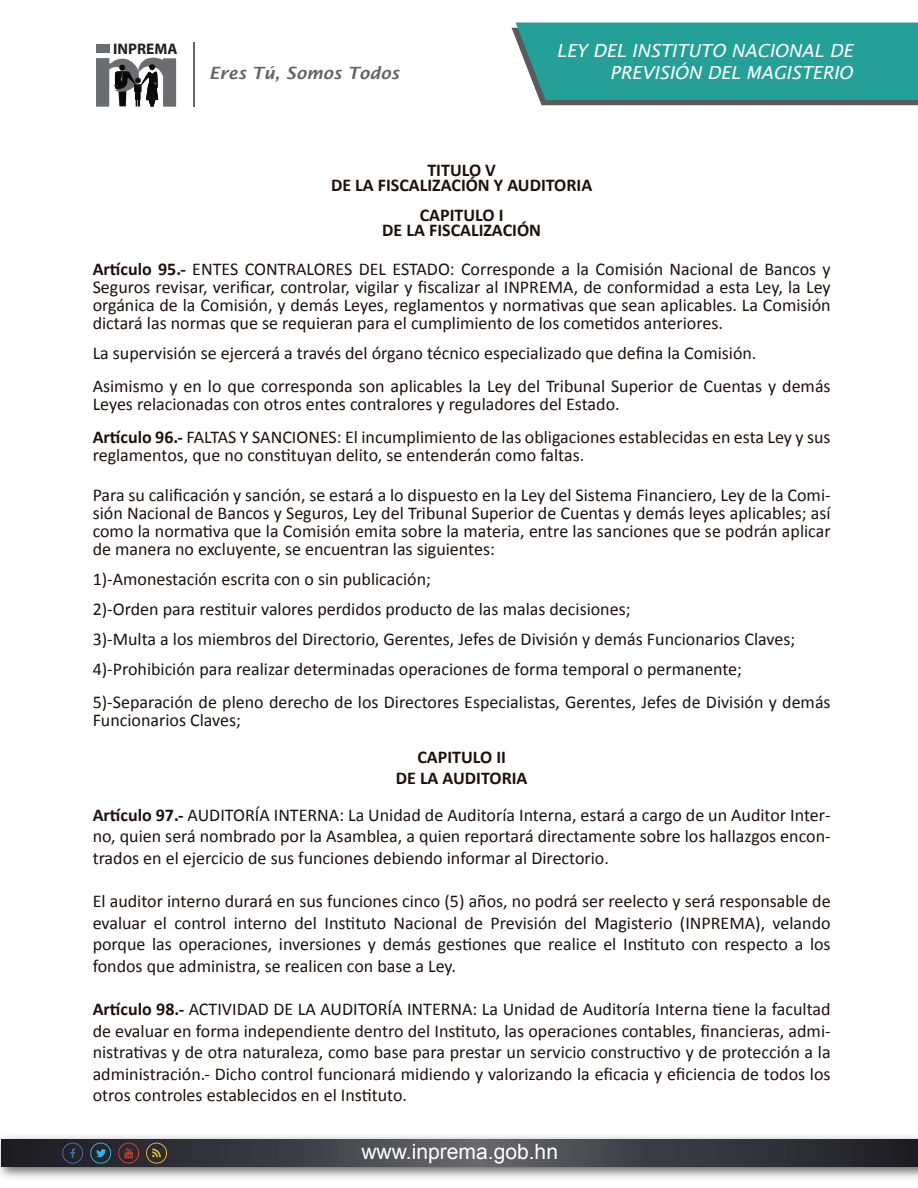
<style>
.page{position:relative;width:918px;height:1188px;background:#fff}
.page>*{position:absolute;margin:0;border:0;box-sizing:border-box;transform-origin:0 0}
.t1{font:21.15px "Arial";color:#fff}
.t2{font:18px/21.6px "Calibri";color:#1d110c;text-align:justify}
.t3{font:700 18px/15px "Calibri";color:#1d110c;text-align:center}
.t4{font:italic 18px/21.6px "Lucida Sans";color:#fff;text-align:right}
.t5{font:italic 600 16.95px "Lucida Sans";color:#646464}
.t6{font:700 15.3px "Myriad Pro";color:#231f20}
.s1{font-weight:700}
</style>
<div class="page">
<svg style="left:512px;top:23px;width:406px;height:82px;background:#309e97"></svg>
<div style="left:96px;top:44px;width:13px;height:9px;background:#6c6d70"></div>
<svg style="left:96px;top:57px;width:80px;height:50px"></svg>
<hr style="left:193px;top:42px;width:1px;height:64px;background:#646464">
<img style="left:0;top:1136px;width:918px;height:42px">
<svg style="left:1px;top:1140px;width:917px;height:26px;background:#3d3d44"></svg>
<svg style="left:61px;top:1143px;width:107px;height:21px;background:#3a383c"></svg>
<p class="t6" style="left:113px;top:39px;width:66px">INPREMA</p>
<p class="t5" style="left:209px;top:63px;width:192px">Eres Tú, Somos Todos</p>
<p class="t4" style="left:557px;top:40px;width:298px">LEY DEL INSTITUTO NACIONAL DE<br>PREVISIÓN DEL MAGISTERIO</p>
<p class="t3" style="left:331px;top:162px;width:263px">TITULO V<br>DE LA FISCALIZACIÓN Y AUDITORIA</p>
<p class="t3" style="left:382px;top:207px;width:160px">CAPITULO I<br>DE LA FISCALIZACIÓN</p>
<p class="t2" style="left:93px;top:260px;width:739px;line-height:18px"><span class="s1">Artículo 95.-</span> ENTES CONTRALORES DEL ESTADO: Corresponde a la Comisión Nacional de Bancos y Seguros revisar, verificar, controlar, vigilar y fiscalizar al INPREMA, de conformidad a esta Ley, la Ley orgánica de la Comisión, y demás Leyes, reglamentos y normativas que sean aplicables. La Comisión dictará las normas que se requieran para el cumplimiento de los cometidos anteriores.</p>
<p class="t2" style="left:93px;top:337px;width:739px;line-height:33px">La supervisión se ejercerá a través del órgano técnico especializado que defina la Comisión.<br>Asimismo y en lo que corresponda son aplicables la Ley del Tribunal Superior de Cuentas y demás</p>
<p class="t2" style="left:93px;top:388px;width:739px;line-height:33px">Leyes relacionadas con otros entes contralores y reguladores del Estado.<br><span class="s1">Artículo 96.-</span> FALTAS Y SANCIONES: El incumplimiento de las obligaciones establecidas en esta Ley y sus</p>
<p class="t2" style="left:93px;top:436px;width:739px;line-height:39.6px">reglamentos, que no constituyan delito, se entenderán como faltas.<br>Para su calificación y sanción, se estará a lo dispuesto en la Ley del Sistema Financiero, Ley de la Comi-</p>
<p class="t2" style="left:93px;top:504px;width:739px;line-height:18px">sión Nacional de Bancos y Seguros, Ley del Tribunal Superior de Cuentas y demás leyes aplicables; así como la normativa que la Comisión emita sobre la materia, entre las sanciones que se podrán aplicar de manera no excluyente, se encuentran las siguientes:</p>
<p class="t2" style="left:93px;top:564px;width:704px;line-height:30px;text-align:left">1)-Amonestación escrita con o sin publicación;<br>2)-Orden para restituir valores perdidos producto de las malas decisiones;<br>3)-Multa a los miembros del Directorio, Gerentes, Jefes de División y demás Funcionarios Claves; 4)-Prohibición para realizar determinadas operaciones de forma temporal o permanente;</p>
<p class="t2" style="left:93px;top:693px;width:739px;line-height:18px">5)-Separación de pleno derecho de los Directores Especialistas, Gerentes, Jefes de División y demás<br>Funcionarios Claves;</p>
<p class="t3" style="left:396px;top:746px;width:133px;line-height:21.6px">CAPITULO II<br>DE LA AUDITORIA</p>
<p class="t2" style="left:93px;top:804px;width:739px"><span class="s1">Artículo 97.-</span> AUDITORÍA INTERNA: La Unidad de Auditoría Interna, estará a cargo de un Auditor Inter&shy;no, quien será nombrado por la Asamblea, a quien reportará directamente sobre los hallazgos encon&shy;trados en el ejercicio de sus funciones debiendo informar al Directorio.</p>
<p class="t2" style="left:93px;top:890px;width:739px">El auditor interno durará en sus funciones cinco (5) años, no podrá ser reelecto y será responsable de evaluar el control interno del Instituto Nacional de Previsión del Magisterio (INPREMA), velando porque las operaciones, inversiones y demás gestiones que realice el Instituto con respecto a los fondos que administra, se realicen con base a Ley.</p>
<p class="t2" style="left:93px;top:998px;width:739px"><span class="s1">Artículo 98.-</span> ACTIVIDAD DE LA AUDITORÍA INTERNA: La Unidad de Auditoría Interna tiene la facultad de evaluar en forma independiente dentro del Instituto, las operaciones contables, financieras, admi&shy;nistrativas y de otra naturaleza, como base para prestar un servicio constructivo y de protección a la administración.- Dicho control funcionará midiendo y valorizando la eficacia y eficiencia de todos los otros controles establecidos en el Instituto.</p>
<p class="t1" style="left:361px;top:1137px;width:198px">www.inprema.gob.hn</p>
</div>
